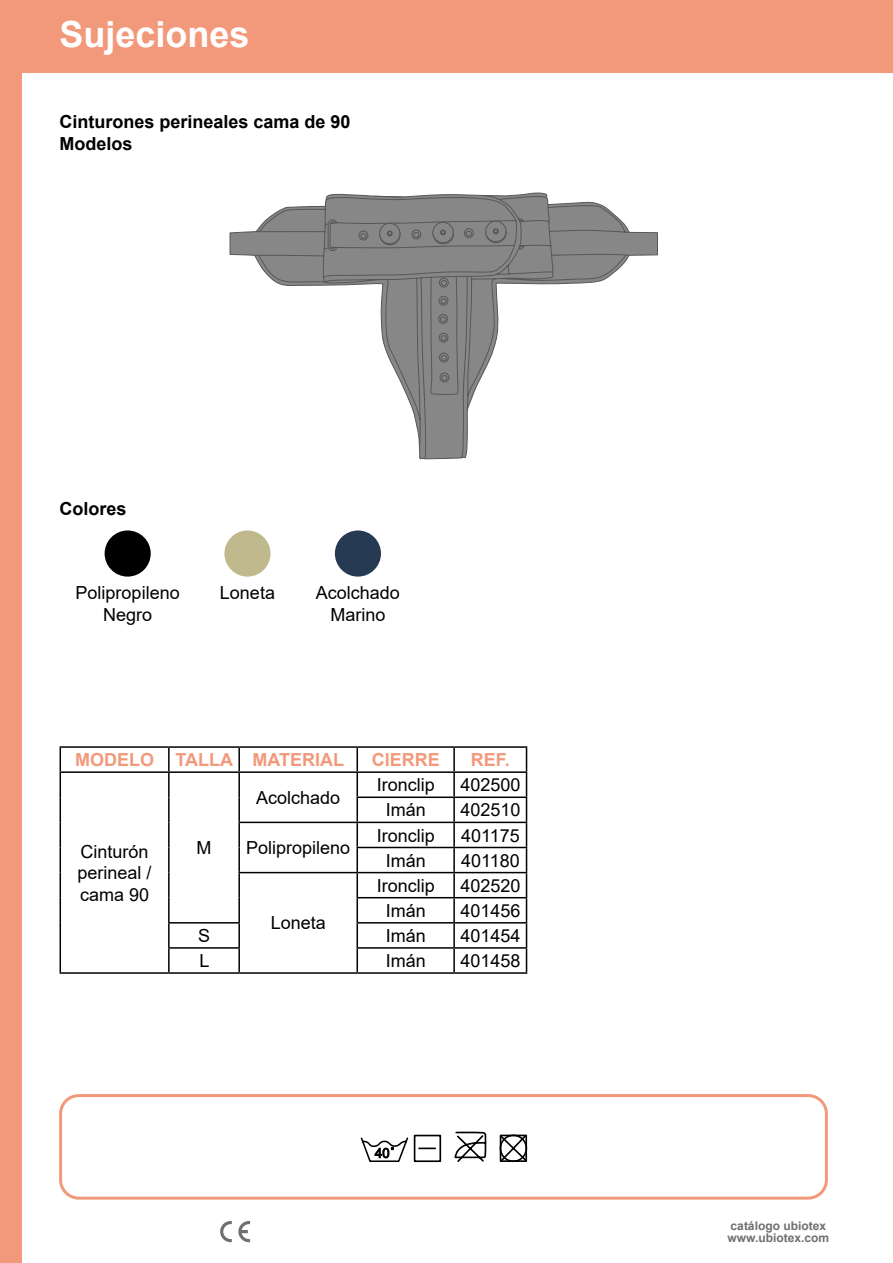
<style>
.page{position:relative;width:893px;height:1263px;background:#fff}
.page>*{position:absolute;margin:0;border:0;box-sizing:border-box;transform-origin:0 0}
.t1{font:700 36px "Arial";color:#fff}
.t2{font:18px/21.6px "Arial";color:#000;text-align:center}
.t3{font:700 18px/21.6px "Arial";color:#000}
.t4{font:700 18px "Arial";color:#f3997b}
.t5{font:700 12px/12px "Arial";color:#706f6f}
</style>
<div class="page">
<div style="left:0;top:0;width:21px;height:1263px;background:#f3997b"></div>
<div style="left:0;top:0;width:893px;height:72px;background:#f3997b"></div>
<svg style="left:220px;top:1221px;width:12px;height:21px"></svg>
<svg style="left:238px;top:1221px;width:12px;height:21px"></svg>
<div style="left:59px;top:1094px;width:769px;height:105px;border:3px solid #f3997b;border-radius:18px"></div>
<svg style="left:454px;top:1131px;width:33px;height:31px"></svg>
<svg style="left:499px;top:1134px;width:29px;height:29px"></svg>
<svg style="left:360px;top:1134px;width:82px;height:29px"></svg>
<div style="left:105px;top:530px;width:46px;height:47px;background:#000;border-radius:50%"></div>
<div style="left:224px;top:530px;width:47px;height:47px;background:#c0b98d;border-radius:50%"></div>
<hr style="left:60px;top:746px;width:109px;height:2px;background:#000">
<hr style="left:169px;top:746px;width:70px;height:2px;background:#000">
<hr style="left:168px;top:748px;width:2px;height:23px;background:#000">
<hr style="left:239px;top:746px;width:118px;height:2px;background:#000">
<hr style="left:238px;top:748px;width:2px;height:23px;background:#000">
<hr style="left:357px;top:746px;width:97px;height:2px;background:#000">
<hr style="left:356px;top:748px;width:2px;height:23px;background:#000">
<hr style="left:454px;top:746px;width:73px;height:2px;background:#000">
<hr style="left:453px;top:748px;width:2px;height:23px;background:#000">
<hr style="left:60px;top:771px;width:109px;height:2px;background:#000">
<hr style="left:169px;top:771px;width:70px;height:2px;background:#000">
<hr style="left:168px;top:773px;width:2px;height:24px;background:#000">
<hr style="left:239px;top:771px;width:118px;height:2px;background:#000">
<hr style="left:238px;top:773px;width:2px;height:24px;background:#000">
<hr style="left:357px;top:771px;width:97px;height:2px;background:#000">
<hr style="left:356px;top:773px;width:2px;height:23px;background:#000">
<hr style="left:454px;top:771px;width:73px;height:2px;background:#000">
<hr style="left:453px;top:773px;width:2px;height:23px;background:#000">
<hr style="left:168px;top:797px;width:2px;height:25px;background:#000">
<hr style="left:238px;top:797px;width:2px;height:25px;background:#000">
<hr style="left:356px;top:796px;width:98px;height:2px;background:#000">
<hr style="left:356px;top:798px;width:2px;height:24px;background:#000">
<hr style="left:454px;top:796px;width:73px;height:2px;background:#000">
<hr style="left:453px;top:798px;width:2px;height:24px;background:#000">
<hr style="left:168px;top:822px;width:2px;height:25px;background:#000">
<hr style="left:238px;top:822px;width:119px;height:1px;background:#000">
<hr style="left:238px;top:823px;width:2px;height:24px;background:#000">
<hr style="left:357px;top:822px;width:97px;height:1px;background:#000">
<hr style="left:356px;top:823px;width:2px;height:24px;background:#000">
<hr style="left:454px;top:822px;width:73px;height:1px;background:#000">
<hr style="left:453px;top:823px;width:2px;height:24px;background:#000">
<hr style="left:168px;top:847px;width:2px;height:25px;background:#000">
<hr style="left:238px;top:847px;width:2px;height:25px;background:#000">
<hr style="left:356px;top:847px;width:98px;height:1px;background:#000">
<hr style="left:356px;top:848px;width:2px;height:24px;background:#000">
<hr style="left:454px;top:847px;width:73px;height:1px;background:#000">
<hr style="left:453px;top:848px;width:2px;height:24px;background:#000">
<hr style="left:168px;top:872px;width:2px;height:26px;background:#000">
<hr style="left:238px;top:872px;width:119px;height:1px;background:#000">
<hr style="left:238px;top:873px;width:2px;height:25px;background:#000">
<hr style="left:357px;top:872px;width:97px;height:1px;background:#000">
<hr style="left:356px;top:873px;width:2px;height:24px;background:#000">
<hr style="left:454px;top:872px;width:73px;height:1px;background:#000">
<hr style="left:453px;top:873px;width:2px;height:24px;background:#000">
<hr style="left:168px;top:898px;width:2px;height:24px;background:#000">
<hr style="left:238px;top:898px;width:2px;height:24px;background:#000">
<hr style="left:356px;top:897px;width:98px;height:1px;background:#000">
<hr style="left:356px;top:898px;width:2px;height:24px;background:#000">
<hr style="left:454px;top:897px;width:73px;height:1px;background:#000">
<hr style="left:453px;top:898px;width:2px;height:24px;background:#000">
<hr style="left:168px;top:922px;width:72px;height:1px;background:#000">
<hr style="left:168px;top:923px;width:2px;height:24px;background:#000">
<hr style="left:238px;top:923px;width:2px;height:24px;background:#000">
<hr style="left:356px;top:922px;width:98px;height:1px;background:#000">
<hr style="left:356px;top:923px;width:2px;height:24px;background:#000">
<hr style="left:454px;top:922px;width:73px;height:1px;background:#000">
<hr style="left:453px;top:923px;width:2px;height:24px;background:#000">
<svg style="left:60px;top:748px;width:1px;height:224px"></svg>
<hr style="left:168px;top:947px;width:72px;height:2px;background:#000">
<hr style="left:168px;top:949px;width:2px;height:23px;background:#000">
<hr style="left:238px;top:949px;width:2px;height:23px;background:#000">
<hr style="left:356px;top:947px;width:98px;height:2px;background:#000">
<hr style="left:356px;top:949px;width:2px;height:23px;background:#000">
<hr style="left:454px;top:947px;width:73px;height:2px;background:#000">
<hr style="left:453px;top:949px;width:2px;height:23px;background:#000">
<svg style="left:526px;top:748px;width:1px;height:224px"></svg>
<hr style="left:60px;top:972px;width:109px;height:2px;background:#000">
<hr style="left:169px;top:972px;width:70px;height:2px;background:#000">
<hr style="left:239px;top:972px;width:118px;height:2px;background:#000">
<hr style="left:357px;top:972px;width:97px;height:2px;background:#000">
<hr style="left:454px;top:972px;width:73px;height:2px;background:#000">
<div style="left:335px;top:530px;width:46px;height:47px;background:#263a54;border-radius:50%"></div>
<svg style="left:229px;top:192px;width:429px;height:268px"></svg>
<svg style="left:254px;top:194px;width:376px;height:265px"></svg>
<div style="left:380px;top:223px;width:20px;height:21px;background:#878787;border-radius:50%"></div>
<div style="left:379px;top:223px;width:21px;height:21px;border:1px solid #575756;border-radius:50%"></div>
<div style="left:485px;top:221px;width:21px;height:21px;border:1px solid #575756;border-radius:50%"></div>
<svg style="left:387px;top:222px;width:120px;height:22px"></svg>
<h1 class="t1" style="left:60px;top:9px;width:192px">Sujeciones</h1>
<p class="t3" style="left:60px;top:111px;width:293px">Cinturones perineales cama de 90<br>Modelos</p>
<p class="t3" style="left:60px;top:498px;width:69px">Colores</p>
<p class="t2" style="left:76px;top:582px;width:106px">Polipropileno<br>Negro</p>
<p class="t2" style="left:220px;top:582px;width:57px">Loneta</p>
<p class="t2" style="left:316px;top:582px;width:86px">Acolchado<br>Marino</p>
<p class="t4" style="left:75px;top:747px;width:271px">MODELO TALLA MATERIAL</p>
<p class="t4" style="left:372px;top:747px;width:70px">CIERRE</p>
<p class="t4" style="left:471px;top:747px;width:41px">REF.</p>
<p class="t2" style="left:256px;top:786px;width:86px">Acolchado</p>
<p class="t2" style="left:377px;top:774px;width:60px">Ironclip</p>
<p class="t2" style="left:460px;top:774px;width:62px">402500</p>
<p class="t2" style="left:386px;top:799px;width:42px">Imán</p>
<p class="t2" style="left:460px;top:799px;width:62px">402510</p>
<p class="t2" style="left:377px;top:824px;width:60px">Ironclip</p>
<p class="t2" style="left:461px;top:824px;width:60px">401175</p>
<p class="t2" style="left:386px;top:849px;width:42px">Imán</p>
<p class="t2" style="left:461px;top:849px;width:60px">401180</p>
<p class="t2" style="left:78px;top:840px;width:76px;text-align:left">Cinturón perineal / cama 90</p>
<p class="t2" style="left:197px;top:837px;width:16px">M</p>
<p class="t2" style="left:246px;top:837px;width:106px">Polipropileno</p>
<p class="t2" style="left:377px;top:874px;width:60px">Ironclip</p>
<p class="t2" style="left:460px;top:874px;width:62px">402520</p>
<p class="t2" style="left:386px;top:900px;width:42px">Imán</p>
<p class="t2" style="left:460px;top:900px;width:62px">401456</p>
<p class="t2" style="left:271px;top:912px;width:57px">Loneta</p>
<p class="t2" style="left:198px;top:925px;width:14px">S</p>
<p class="t2" style="left:386px;top:925px;width:42px">Imán</p>
<p class="t2" style="left:460px;top:925px;width:62px">401454</p>
<p class="t2" style="left:199px;top:950px;width:12px">L</p>
<p class="t2" style="left:386px;top:950px;width:42px">Imán</p>
<p class="t2" style="left:460px;top:950px;width:62px">401458</p>
<p class="t5" style="left:727px;top:1220px;width:103px">catálogo ubiotex www.ubiotex.com</p>
</div>
